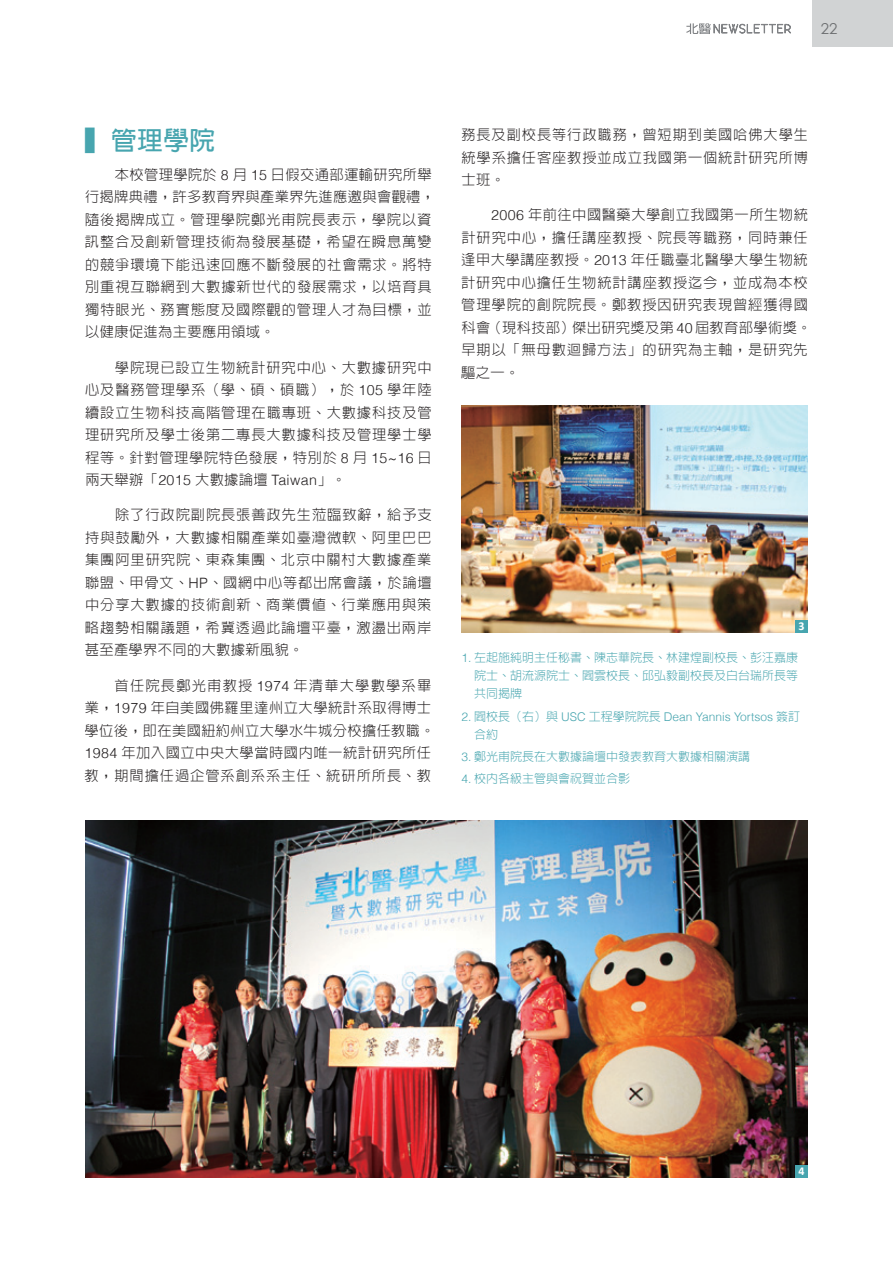
<style>
.page{position:relative;width:893px;height:1263px;background:#fff}
.page>*{position:absolute;margin:0;border:0;box-sizing:border-box;transform-origin:0 0}
.t1{font:700 25.5px "AR Hei B5";color:#47a5af}
.t2{font:15px "Century Gothic";color:#6d6f71}
.t3{font:300 14.25px/22.5px "AR Hei B5";letter-spacing:.06em;color:#231f20;text-align:justify}
.t4{font:300 14.25px/22.5px "AR Hei B5";letter-spacing:.04em;color:#231f20}
.t5{font:300 12px/18px "AR Hei B5";color:#47a5af;text-align:justify}
.t6{font:300 12px "Helvetica";color:#47a5af}
.t7{font:700 12px "Calibri";color:#fff}
.s1{font-family:"Helvetica"}
.s2{font-family:"AR Hei B5"}
</style>
<div class="page">
<img style="left:85px;top:821px;width:723px;height:357px">
<img style="left:461px;top:406px;width:347px;height:226px">
<div style="left:795px;top:1165px;width:13px;height:13px;background:#47a5af"></div>
<div style="left:795px;top:620px;width:13px;height:12px;background:#47a5af"></div>
<div style="left:812px;top:0;width:81px;height:47px;background:#d1d3d4"></div>
<svg style="left:686px;top:23px;width:105px;height:11px"></svg>
<p class="t2" style="left:821px;top:20px;width:18px">22</p>
<h1 class="t1" style="left:85px;top:128px;width:132px">▍管理學院</h1>
<p class="t3" style="left:85px;top:163px;width:352px;text-align:left;text-indent:30px">本校管理學院於 <span class="s1">8</span> 月 <span class="s1">15</span> 日假交通部運輸研究所舉行揭牌典禮，許多教育界與產業界先進應邀與會觀禮，隨後揭牌成立。管理學院鄭光甫院長表示，學院以資訊整合及創新管理技術為發展基礎，希望在瞬息萬變的競爭環境下能迅速回應不斷發展的社會需求。將特別重視互聯網到大數據新世代的發展需求，以培育具獨特眼光、務實態度及國際觀的管理人才為目標，並以健康促進為主要應用領域。</p>
<p class="t3" style="left:85px;top:356px;width:348px;text-indent:30px">學院現已設立生物統計研究中心、大數據研究中心及醫務管理學系（學、碩、碩職），於 <span class="s1">105</span> 學年陸續設立生物科技高階管理在職專班、大數據科技及管理研究所及學士後第二專長大數據科技及管理學士學程等。針對管理學院特色發展，特別於 <span class="s1">8</span> 月 <span class="s1">15~16</span> 日兩天舉辦「<span class="s1">2015</span> 大數據論壇 <span class="s1">Taiwan</span>」。</p>
<p class="t3" style="left:85px;top:504px;width:348px;text-indent:30px">除了行政院副院長張善政先生蒞臨致辭，給予支持與鼓勵外，大數據相關產業如臺灣微軟、阿里巴巴集團阿里研究院、東森集團、北京中關村大數據產業聯盟、甲骨文、<span class="s1">HP</span>、國網中心等都出席會議，於論壇中分享大數據的技術創新、商業價值、行業應用與策略趨勢相關議題，希冀透過此論壇平臺，激盪出兩岸甚至產學界不同的大數據新風貌。</p>
<p class="t4" style="left:85px;top:674px;width:352px;text-indent:30px">首任院長鄭光甫教授 <span class="s1">1974</span> 年清華大學數學系畢業，<span class="s1">1979</span> 年自美國佛羅里達州立大學統計系取得博士學位後，即在美國紐約州立大學水牛城分校擔任教職。<br><span class="s1">1984</span> 年加入國立中央大學當時國內唯一統計研究所任教，期間擔任過企管系創系系主任、統研所所長、教</p>
<p class="t3" style="left:461px;top:123px;width:348px">務長及副校長等行政職務，曾短期到美國哈佛大學生統學系擔任客座教授並成立我國第一個統計研究所博士班。</p>
<p class="t3" style="left:461px;top:204px;width:352px;text-align:left;text-indent:30px"><span class="s1">2006</span> 年前往中國醫藥大學創立我國第一所生物統計研究中心，擔任講座教授、院長等職務，同時兼任逢甲大學講座教授。<span class="s1">2013</span> 年任職臺北醫學大學生物統計研究中心擔任生物統計講座教授迄今，並成為本校管理學院的創院院長。鄭教授因研究表現曾經獲得國科會（現科技部）傑出研究獎及第 <span class="s1">40</span> 屆教育部學術獎。早期以「無母數迴歸方法」的研究為主軸，是研究先驅之一。</p>
<p class="t7" style="left:798px;top:618px;width:8px">3</p>
<p class="t5" style="left:474px;top:649px;width:325px;text-indent:-13px"><span class="s1">1.</span> 左起施純明主任秘書、陳志華院長、林建煌副校長、彭汪嘉康院士、胡流源院士、閻雲校長、邱弘毅副校長及白台瑞所長等共同揭牌</p>
<p class="t6" style="left:461px;top:707px;width:340px">2. <span class="s2">閻校長（右）與</span> USC <span class="s2">工程學院院長</span> Dean Yannis Yortsos <span class="s2">簽訂</span></p>
<p class="t5" style="left:474px;top:725px;width:25px">合約</p>
<p class="t5" style="left:461px;top:747px;width:290px"><span class="s1">3.</span> 鄭光甫院長在大數據論壇中發表教育大數據相關演講</p>
<p class="t5" style="left:461px;top:769px;width:170px"><span class="s1">4.</span> 校內各級主管與會祝賀並合影</p>
<p class="t7" style="left:798px;top:1164px;width:8px">4</p>
</div>
